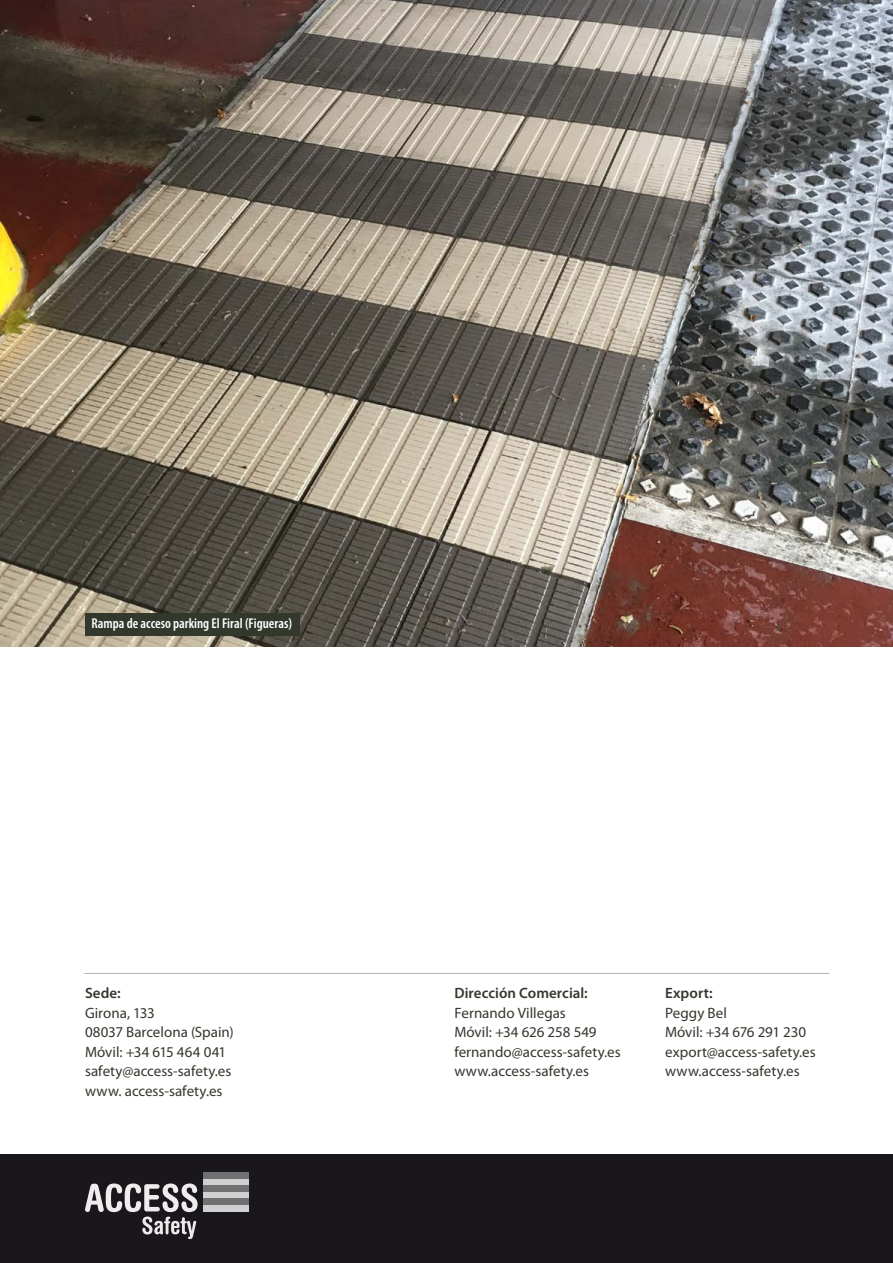
<style>
.page{position:relative;width:893px;height:1263px;background:#fff}
.page>*{position:absolute;margin:0;border:0;box-sizing:border-box;transform-origin:0 0}
.t1{font:15px/19.5px "Myriad Pro";color:#33382d}
.t2{font:600 15px "Myriad Pro";color:#33382d}
.t3{font:600 condensed 14.25px "Myriad Pro";color:#fff}
</style>
<div class="page">
<div style="left:0;top:1154px;width:893px;height:109px;background:#1a171c"></div>
<hr style="left:84px;top:973px;width:745px;height:1px;background:#b3b2b2">
<svg style="left:85px;top:1183px;width:113px;height:56px"></svg>
<div style="left:203px;top:1172px;width:46px;height:40px;background:#cfd1d1"></div>
<div style="left:203px;top:1172px;width:46px;height:6px;background:#707073"></div>
<div style="left:203px;top:1185px;width:46px;height:7px;background:#707073"></div>
<div style="left:203px;top:1198px;width:46px;height:7px;background:#707073"></div>
<img style="left:0;top:0;width:893px;height:647px">
<div style="left:85px;top:613px;width:215px;height:22px;background:#33382d"></div>
<p class="t3" style="left:91px;top:615px;width:202px">Rampa de acceso parking El Firal (Figueras)</p>
<p class="t2" style="left:85px;top:985px;width:37px">Sede:</p>
<p class="t1" style="left:85px;top:1003px;width:150px">Girona, 133<br>08037 Barcelona (Spain)<br>Móvil: +34 615 464 041 safety@access-safety.es www. access-safety.es</p>
<p class="t2" style="left:454px;top:985px;width:135px">Dirección Comercial:</p>
<p class="t1" style="left:454px;top:1003px;width:168px">Fernando Villegas<br>Móvil: +34 626 258 549 fernando@access-safety.es www.access-safety.es</p>
<p class="t2" style="left:665px;top:985px;width:49px">Export:</p>
<p class="t1" style="left:665px;top:1003px;width:152px">Peggy Bel<br>Móvil: +34 676 291 230 export@access-safety.es www.access-safety.es</p>
</div>
